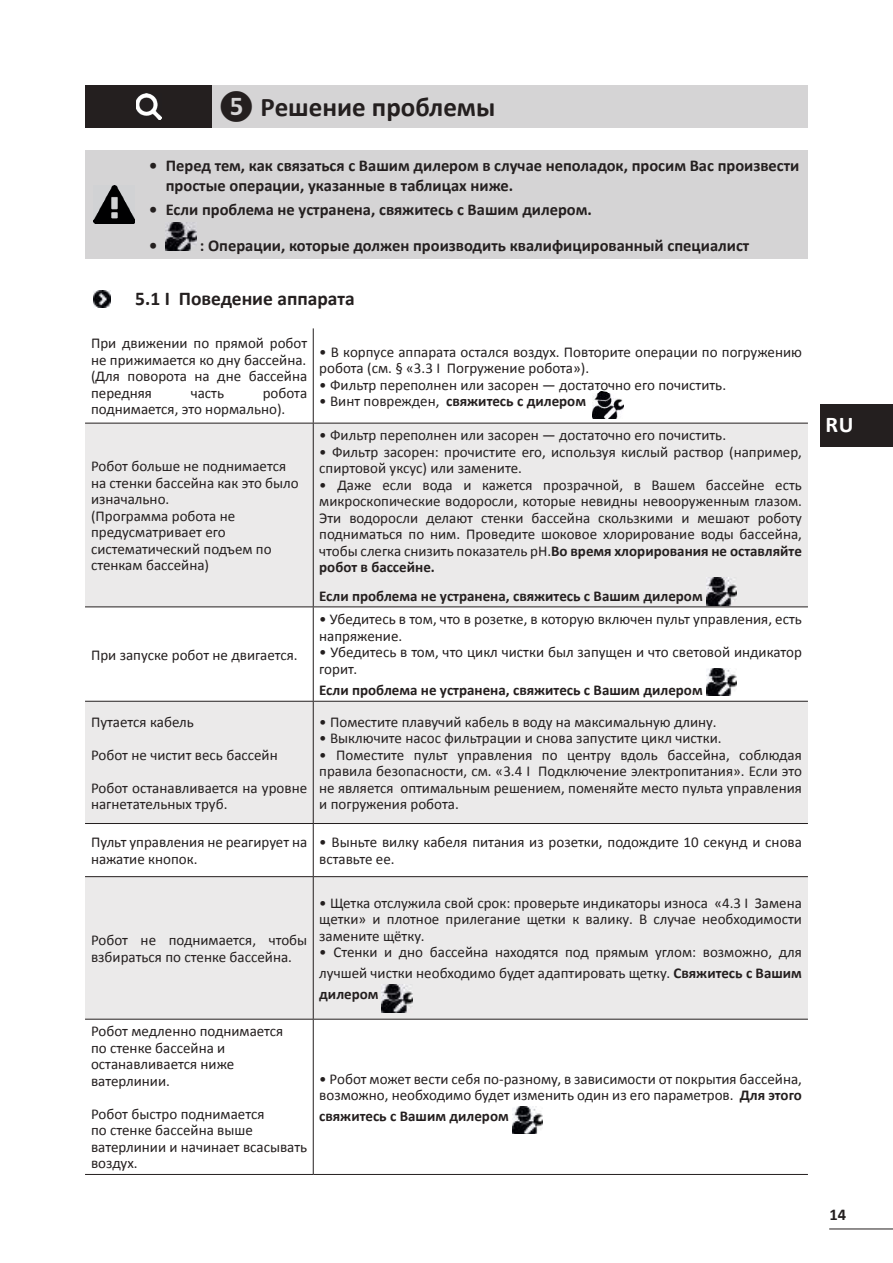
<style>
.page{position:relative;width:893px;height:1263px;background:#fff}
.page>*{position:absolute;margin:0;border:0;box-sizing:border-box;transform-origin:0 0}
.t1{font:700 27px "Calibri";color:#241f1f}
.t2{font:700 22.5px "Calibri";color:#fff}
.t3{font:700 19.5px "Calibri";color:#241f1f}
.t4{font:700 16.5px/19.8px "Calibri";color:#241f1f}
.t5{font:15px/16.5px "Calibri";color:#241f1f}
.t6{font:700 15px "Calibri";color:#241f1f}
.s1{font-weight:400}
.s2{font-weight:700}
</style>
<div class="page">
<hr style="left:829px;top:1228px;width:64px;height:1px;background:#241f1f">
<div style="left:85px;top:85px;width:128px;height:43px;background:#241f1f"></div>
<div style="left:213px;top:85px;width:595px;height:43px;background:#d5d4d5"></div>
<img style="left:136px;top:94px;width:26px;height:25px">
<div style="left:85px;top:151px;width:55px;height:108px;background:#d5d4d5"></div>
<div style="left:140px;top:151px;width:668px;height:108px;background:#d5d4d5"></div>
<img style="left:94px;top:186px;width:41px;height:38px">
<img style="left:166px;top:223px;width:30px;height:27px">
<img style="left:94px;top:290px;width:17px;height:17px">
<svg style="left:85px;top:424px;width:723px;height:595px;fill:#ebeaea"></svg>
<svg style="left:85px;top:702px;width:228px;height:317px;fill:#ebeaea"></svg>
<hr style="left:313px;top:328px;width:1px;height:95px;background:#241f1f">
<hr style="left:85px;top:423px;width:228px;height:1px;background:#241f1f">
<hr style="left:313px;top:423px;width:495px;height:1px;background:#241f1f">
<hr style="left:313px;top:423px;width:1px;height:183px;background:#241f1f">
<hr style="left:85px;top:606px;width:228px;height:1px;background:#241f1f">
<hr style="left:313px;top:606px;width:495px;height:1px;background:#241f1f">
<hr style="left:313px;top:607px;width:1px;height:94px;background:#241f1f">
<hr style="left:85px;top:701px;width:228px;height:1px;background:#241f1f">
<hr style="left:313px;top:701px;width:495px;height:1px;background:#241f1f">
<hr style="left:313px;top:702px;width:1px;height:121px;background:#241f1f">
<hr style="left:85px;top:823px;width:228px;height:1px;background:#241f1f">
<hr style="left:313px;top:823px;width:495px;height:1px;background:#241f1f">
<hr style="left:313px;top:824px;width:1px;height:52px;background:#241f1f">
<hr style="left:85px;top:876px;width:228px;height:1px;background:#241f1f">
<hr style="left:313px;top:876px;width:495px;height:1px;background:#241f1f">
<hr style="left:313px;top:877px;width:1px;height:142px;background:#241f1f">
<hr style="left:85px;top:1019px;width:228px;height:1px;background:#241f1f">
<hr style="left:313px;top:1019px;width:495px;height:1px;background:#241f1f">
<hr style="left:313px;top:1019px;width:1px;height:155px;background:#241f1f">
<hr style="left:85px;top:1174px;width:228px;height:1px;background:#241f1f">
<hr style="left:313px;top:1174px;width:495px;height:1px;background:#241f1f">
<img style="left:593px;top:391px;width:30px;height:28px">
<img style="left:706px;top:577px;width:30px;height:28px">
<img style="left:706px;top:668px;width:30px;height:28px">
<img style="left:382px;top:984px;width:30px;height:28px">
<img style="left:512px;top:1106px;width:30px;height:28px">
<div style="left:821px;top:404px;width:72px;height:42px;background:#241f1f"></div>
<h1 class="t1" style="left:219px;top:90px;width:278px">❺ Решение проблемы</h1>
<p class="t4" style="left:166px;top:156px;width:635px;text-indent:-17px">• Перед тем, как связаться с Вашим дилером в случае неполадок, просим Вас произвести простые операции, указанные в таблицах ниже.</p>
<p class="t4" style="left:149px;top:192px;width:444px;line-height:35.2px">• Если проблема не устранена, свяжитесь с Вашим дилером. •</p>
<p class="t4" style="left:200px;top:235px;width:551px">: Операции, которые должен производить квалифицированный специалист</p>
<h3 class="t3" style="left:135px;top:286px;width:221px">5.1 I Поведение аппарата</h3>
<p class="t5" style="left:91px;top:335px;width:218px;text-align:justify">При движении по прямой робот не прижимается ко дну бассейна. (Для поворота на дне бассейна передняя</p>
<p class="t5" style="left:319px;top:343px;width:484px">• В корпусе аппарата остался воздух. Повторите операции по погружению робота (см. § «3.3 I Погружение робота»).</p>
<p class="t5" style="left:319px;top:376px;width:408px">• Фильтр переполнен или засорен — достаточно его почистить.</p>
<p class="t6" style="left:319px;top:392px;width:268px"><span class="s1">• Винт поврежден,</span> свяжитесь с дилером</p>
<p class="t5" style="left:91px;top:385px;width:218px;text-indent:172px">робота поднимается, это нормально).</p>
<p class="t5" style="left:191px;top:385px;width:35px">часть</p>
<p class="t5" style="left:91px;top:458px;width:209px">Робот больше не поднимается на стенки бассейна как это было изначально.<br>(Программа робота не предусматривает его систематический подъем по стенкам бассейна)</p>
<p class="t5" style="left:91px;top:646px;width:208px">При запуске робот не двигается.</p>
<p class="t5" style="left:91px;top:713px;width:104px">Путается кабель</p>
<p class="t5" style="left:91px;top:746px;width:188px">Робот не чистит весь бассейн</p>
<p class="t5" style="left:91px;top:779px;width:218px">Робот останавливается на уровне нагнетательных труб.</p>
<p class="t5" style="left:319px;top:427px;width:408px">• Фильтр переполнен или засорен — достаточно его почистить.</p>
<p class="t5" style="left:319px;top:444px;width:484px">• Фильтр засорен: прочистите его, используя кислый раствор (например, спиртовой уксус) или замените.</p>
<p class="t5" style="left:319px;top:477px;width:484px;text-align:justify">• Даже если вода и кажется прозрачной, в Вашем бассейне есть микроскопические водоросли, которые невидны невооруженным глазом.<br>Эти водоросли делают стенки бассейна скользкими и мешают роботу подниматься по ним. Проведите шоковое хлорирование воды бассейна, чтобы слегка снизить показатель рН.<span class="s2">Во время хлорирования не оставляйте робот в бассейне.</span></p>
<p class="t6" style="left:319px;top:586px;width:385px">Если проблема не устранена, свяжитесь с Вашим дилером</p>
<p class="t5" style="left:319px;top:611px;width:484px">• Убедитесь в том, что в розетке, в которую включен пульт управления, есть напряжение.</p>
<p class="t5" style="left:319px;top:644px;width:484px">• Убедитесь в том, что цикл чистки был запущен и что световой индикатор горит.</p>
<p class="t6" style="left:319px;top:680px;width:385px">Если проблема не устранена, свяжитесь с Вашим дилером</p>
<p class="t5" style="left:319px;top:713px;width:399px">• Поместите плавучий кабель в воду на максимальную длину.</p>
<p class="t5" style="left:319px;top:730px;width:404px">• Выключите насос фильтрации и снова запустите цикл чистки.</p>
<p class="t5" style="left:319px;top:746px;width:484px;text-align:justify">• Поместите пульт управления по центру вдоль бассейна, соблюдая правила безопасности, см. «3.4 I Подключение электропитания». Если это не является оптимальным решением, поменяйте место пульта управления и погружения робота.</p>
<p class="t5" style="left:91px;top:834px;width:218px">Пульт управления не реагирует на нажатие кнопок.</p>
<p class="t5" style="left:319px;top:834px;width:484px">• Выньте вилку кабеля питания из розетки, подождите 10 секунд и снова вставьте ее.</p>
<p class="t5" style="left:91px;top:932px;width:218px">Робот не поднимается, чтобы взбираться по стенке бассейна.</p>
<p class="t5" style="left:91px;top:1023px;width:194px">Робот медленно поднимается по стенке бассейна и останавливается ниже ватерлинии.</p>
<p class="t5" style="left:91px;top:1106px;width:218px">Робот быстро поднимается<br>по стенке бассейна выше ватерлинии и начинает всасывать воздух.</p>
<p class="t5" style="left:319px;top:894px;width:484px;text-align:justify">• Щетка отслужила свой срок: проверьте индикаторы износа «4.3 I Замена щетки» и плотное прилегание щетки к валику. В случае необходимости замените щётку.</p>
<p class="t5" style="left:319px;top:942px;width:484px;line-height:21px;text-align:justify">• Стенки и дно бассейна находятся под прямым углом: возможно, для лучшей чистки необходимо будет адаптировать щетку. <span class="s2">Свяжитесь с Вашим дилером</span></p>
<p class="t5" style="left:319px;top:1070px;width:484px">• Робот может вести себя по-разному, в зависимости от покрытия бассейна, возможно, необходимо будет изменить один из его параметров. <span class="s2">Для этого</span></p>
<p class="t6" style="left:319px;top:1106px;width:191px">свяжитесь с Вашим дилером</p>
<h2 class="t2" style="left:825px;top:410px;width:30px">RU</h2>
<p class="t4" style="left:829px;top:1205px;width:18px">14</p>
</div>
